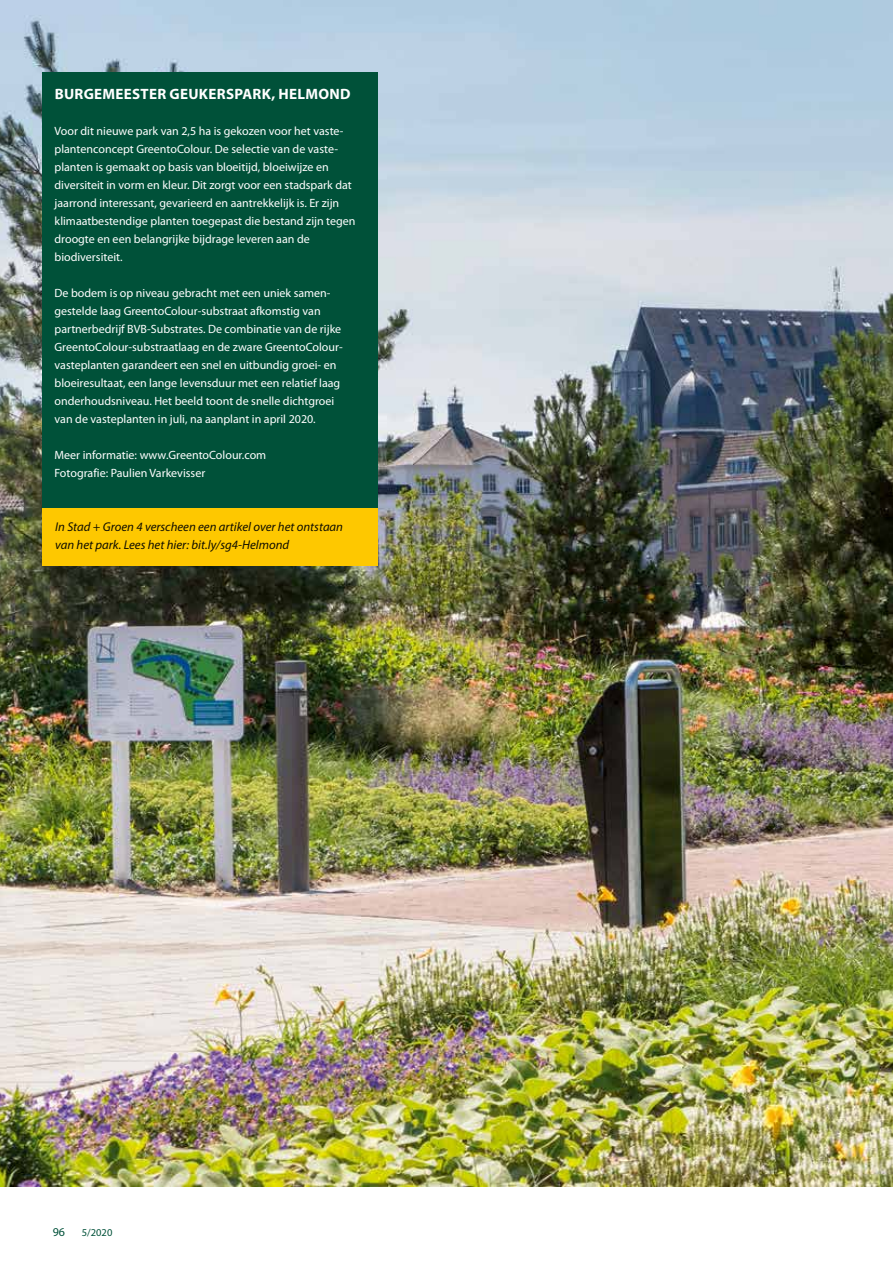
<style>
.page{position:relative;width:893px;height:1263px;background:#fff}
.page>*{position:absolute;margin:0;border:0;box-sizing:border-box;transform-origin:0 0}
.t1{font:700 15px "Myriad Pro";letter-spacing:.02em;color:#fff}
.t2{font:italic 12.75px/18px "Myriad Pro";color:#100e00}
.t3{font:12px/18px "Myriad Pro";color:#fff}
.t4{font:12px "Myriad Pro";color:#005139}
.t5{font:10.5px "Myriad Pro";color:#005139}
</style>
<div class="page">
<img style="left:0;top:0;width:893px;height:1186px">
<div style="left:43px;top:72px;width:335px;height:436px;background:#005139"></div>
<div style="left:43px;top:508px;width:335px;height:58px;background:#fec800"></div>
<p class="t1" style="left:55px;top:84px;width:297px">BURGEMEESTER GEUKERSPARK, HELMOND</p>
<p class="t3" style="left:55px;top:122px;width:303px">Voor dit nieuwe park van 2,5 ha is gekozen voor het vaste&shy;plantenconcept GreentoColour. De selectie van de vaste&shy;planten is gemaakt op basis van bloeitijd, bloeiwijze en diversiteit in vorm en kleur. Dit zorgt voor een stadspark dat jaarrond interessant, gevarieerd en aantrekkelijk is. Er zijn klimaatbestendige planten toegepast die bestand zijn tegen droogte en een belangrijke bijdrage leveren aan de biodiversiteit.</p>
<p class="t3" style="left:55px;top:284px;width:289px">De bodem is op niveau gebracht met een uniek samen&shy;gestelde laag GreentoColour-substraat afkomstig van partnerbedrijf BVB-Substrates. De combinatie van de rijke GreentoColour-substraatlaag en de zware GreentoColour&shy;vasteplanten garandeert een snel en uitbundig groei- en bloeiresultaat, een lange levensduur met een relatief laag onderhoudsniveau. Het beeld toont de snelle dichtgroei van de vasteplanten in juli, na aanplant in april 2020.</p>
<p class="t3" style="left:55px;top:446px;width:213px">Meer informatie: www.GreentoColour.com<br>Fotografie: Paulien Varkevisser</p>
<p class="t2" style="left:55px;top:517px;width:289px">In Stad + Groen 4 verscheen een artikel over het ontstaan van het park. Lees het hier: bit.ly/sg4-Helmond</p>
<p class="t4" style="left:53px;top:1224px;width:14px">96</p>
<p class="t5" style="left:82px;top:1226px;width:32px">5/2020</p>
</div>
